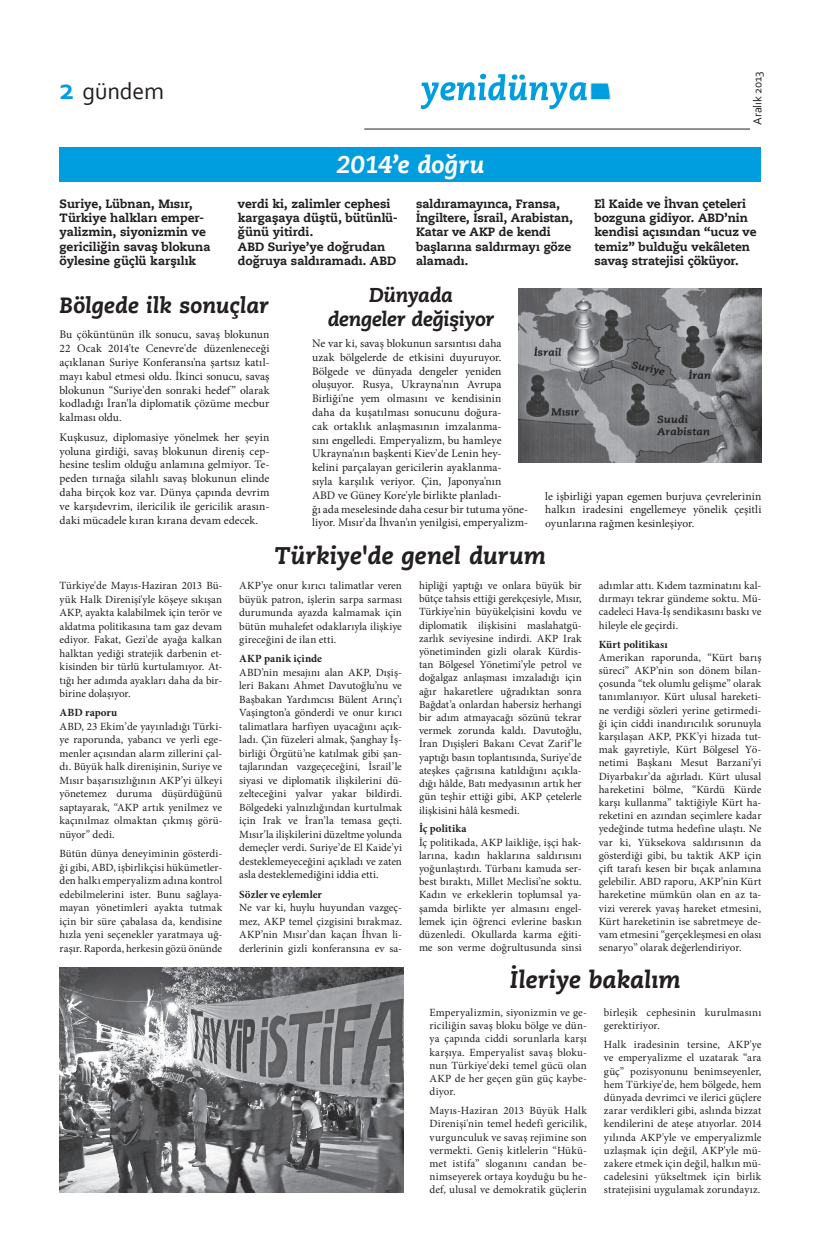
<style>
.page{position:relative;width:821px;height:1253px;background:#fff}
.page>*{position:absolute;margin:0;border:0;box-sizing:border-box;transform-origin:0 0}
.t1{font:700 30px "Corbel";color:#009ddf}
.t2{font:italic 800 24px "Caecilia LT Std 86";color:#231f20}
.t3{font:italic 800 24px "Caecilia LT Std 86";color:#fff}
.t4{font:24px "Corbel";letter-spacing:-.01em;color:#231f20}
.t5{font:italic 800 22px "Caecilia LT Std 86";letter-spacing:.005em;color:#231f20}
.t6{font:italic 800 20px/24px "Caecilia LT Std 86";letter-spacing:-.015em;color:#231f20;text-align:center}
.t7{font:800 12px/14.4px "Caecilia LT Std 85";letter-spacing:-.005em;color:#231f20}
.t8{font:12px "Corbel";letter-spacing:-.005em;color:#231f20}
.t9{font:11.5px/13.8px "Minion Pro";letter-spacing:.005em;color:#231f20;text-align:justify}
.t10{font:11px/13.2px "Minion Pro";letter-spacing:.005em;color:#231f20;text-align:justify}
.t11{font:700 11px "Minion Pro";letter-spacing:.005em;color:#231f20}
</style>
<div class="page">
<hr style="left:364px;top:129px;width:385px;height:1px;background:#231f20">
<svg style="left:420px;top:74px;width:190px;height:35px"></svg>
<img style="left:518px;top:288px;width:243px;height:175px">
<img style="left:60px;top:967px;width:343px;height:225px">
<div style="left:60px;top:147px;width:701px;height:34px;background:#009ddf"></div>
<h1 class="t1" style="left:60px;top:70px;width:16px">2</h1>
<h2 class="t4" style="left:83px;top:76px;width:83px">gündem</h2>
<h2 class="t3" style="left:336px;top:150px;width:149px">2014’e doğru</h2>
<p class="t8" style="left:749px;top:125px;width:55px;rotate:-90deg">Aralık 2013</p>
<p class="t7" style="left:60px;top:196px;width:152px">Suriye, Lübnan, Mısır,<br>Türkiye halkları emper&shy;yalizmin, siyonizmin ve gericiliğin savaş blokuna öylesine güçlü karşılık</p>
<p class="t7" style="left:238px;top:196px;width:162px">verdi ki, zalimler cephesi kargaşaya düştü, bütünlü&shy;ğünü yitirdi.<br>ABD Suriye’ye doğrudan doğruya saldıramadı. ABD</p>
<p class="t7" style="left:416px;top:196px;width:158px">saldıramayınca, Fransa,<br>İngiltere, İsrail, Arabistan,<br>Katar ve AKP de kendi başlarına saldırmayı göze alamadı.</p>
<p class="t7" style="left:594px;top:196px;width:164px">El Kaide ve İhvan çeteleri bozguna gidiyor. ABD’nin kendisi açısından “ucuz ve temiz” bulduğu vekâleten savaş stratejisi çöküyor.</p>
<h3 class="t5" style="left:60px;top:291px;width:211px">Bölgede ilk sonuçlar</h3>
<p class="t9" style="left:60px;top:328px;width:211px">Bu çöküntünün ilk sonucu, savaş blokunun 22 Ocak 2014'te Cenevre'de düzenleneceği açıklanan Suriye Konferansı'na şartsız katıl&shy;mayı kabul etmesi oldu. İkinci sonucu, savaş blokunun “Suriye'den sonraki hedef” olarak kodladığı İran'la diplomatik çözüme mecbur kalması oldu.</p>
<p class="t9" style="left:60px;top:430px;width:211px">Kuşkusuz, diplomasiye yönelmek her şeyin yoluna girdiği, savaş blokunun direniş cep&shy;hesine teslim olduğu anlamına gelmiyor. Te&shy;peden tırnağa silahlı savaş blokunun elinde daha birçok koz var. Dünya çapında devrim ve karşıdevrim, ilericilik ile gericilik arasın&shy;daki mücadele kıran kırana devam edecek.</p>
<h3 class="t6" style="left:328px;top:283px;width:168px">Dünyada dengeler değişiyor</h3>
<p class="t9" style="left:312px;top:336px;width:218px;text-align:left">Ne var ki, savaş blokunun sarsıntısı daha<br>uzak bölgelerde de etkisini duyuruyor.<br>Bölgede ve dünyada dengeler yeniden oluşuyor. Rusya, Ukrayna'nın Avrupa Birliği'ne yem olmasını ve kendisinin<br>daha da kuşatılması sonucunu doğura-<br>cak ortaklık anlaşmasının imzalanma-<br>sını engelledi. Emperyalizm, bu hamleye Ukrayna'nın başkenti Kiev'de Lenin hey&shy;kelini parçalayan gericilerin ayaklanma-<br>sıyla karşılık veriyor. Çin, Japonya'nın<br>ABD ve Güney Kore'yle birlikte planladı-<br>ğı ada meselesinde daha cesur bir tutuma yöne&shy;liyor. Mısır'da İhvan'ın yenilgisi, emperyalizm-</p>
<p class="t9" style="left:545px;top:489px;width:218px">le işbirliği yapan egemen burjuva çevrelerinin halkın iradesini engellemeye yönelik çeşitli oyunlarına rağmen kesinleşiyor.</p>
<p class="t10" style="left:60px;top:579px;width:164px;line-height:13.5px">Türkiye'de Mayıs-Haziran 2013 Bü&shy;yük Halk Direnişi'yle köşeye sıkışan AKP, ayakta kalabilmek için terör ve aldatma politikasına tam gaz devam ediyor. Fakat, Gezi'de ayağa kalkan halktan yediği stratejik darbenin et&shy;kisinden bir türlü kurtulamıyor. At&shy;tığı her adımda ayakları daha da bir&shy;birine dolaşıyor.</p>
<p class="t11" style="left:60px;top:705px;width:59px">ABD raporu</p>
<p class="t10" style="left:60px;top:719px;width:164px;line-height:13.5px">ABD, 23 Ekim’de yayınladığı Türki&shy;ye raporunda, yabancı ve yerli ege&shy;menler açısından alarm zillerini çal&shy;dı. Büyük halk direnişinin, Suriye ve Mısır başarısızlığının AKP’yi ülkeyi yönetemez duruma düşürdüğünü saptayarak, “AKP artık yenilmez ve kaçınılmaz olmaktan çıkmış görü&shy;nüyor” dedi.</p>
<p class="t10" style="left:60px;top:846px;width:164px;line-height:13.5px">Bütün dünya deneyiminin gösterdi&shy;ği gibi, ABD, işbirlikçisi hükümetler&shy;den halkı emperyalizm adına kontrol edebilmelerini ister. Bunu sağlaya&shy;mayan yönetimleri ayakta tutmak için bir süre çabalasa da, kendisine hızla yeni seçenekler yaratmaya uğ&shy;raşır. Raporda, herkesin gözü önünde</p>
<h2 class="t2" style="left:275px;top:540px;width:272px">Türkiye'de genel durum</h2>
<p class="t10" style="left:239px;top:579px;width:164px;line-height:13.5px">AKP’ye onur kırıcı talimatlar veren büyük patron, işlerin sarpa sarması durumunda ayazda kalmamak için bütün muhalefet odaklarıyla ilişkiye gireceğini de ilan etti.</p>
<p class="t11" style="left:239px;top:651px;width:84px">AKP panik içinde</p>
<p class="t10" style="left:239px;top:665px;width:164px;line-height:13.5px">ABD’nin mesajını alan AKP, Dışiş&shy;leri Bakanı Ahmet Davutoğlu’nu ve Başbakan Yardımcısı Bülent Arınç’ı Vaşington’a gönderdi ve onur kırıcı talimatlara harfiyen uyacağını açık&shy;ladı. Çin füzeleri almak, Şanghay İş&shy;birliği Örgütü’ne katılmak gibi şan&shy;tajlarından vazgeçeceğini, İsrail’le siyasi ve diplomatik ilişkilerini dü&shy;zelteceğini yalvar yakar bildirdi.<br>Bölgedeki yalnızlığından kurtulmak için Irak ve İran’la temasa geçti.<br>Mısır’la ilişkilerini düzeltme yolunda demeçler verdi. Suriye’de El Kaide’yi desteklemeyeceğini açıkladı ve zaten asla desteklemediğini iddia etti.</p>
<p class="t11" style="left:239px;top:886px;width:84px">Sözler ve eylemler</p>
<p class="t10" style="left:239px;top:900px;width:164px;line-height:13.5px">Ne var ki, huylu huyundan vazgeç&shy;mez, AKP temel çizgisini bırakmaz.<br>AKP’nin Mısır’dan kaçan İhvan li&shy;derlerinin gizli konferansına ev sa-</p>
<p class="t10" style="left:419px;top:579px;width:164px">hipliği yaptığı ve onlara büyük bir bütçe tahsis ettiği gerekçesiyle, Mısır, Türkiye’nin büyükelçisini kovdu ve diplomatik ilişkisini maslahatgü&shy;zarlık seviyesine indirdi. AKP Irak yönetiminden gizli olarak Kürdis&shy;tan Bölgesel Yönetimi’yle petrol ve doğalgaz anlaşması imzaladığı için ağır hakaretlere uğradıktan sonra Bağdat’a onlardan habersiz herhangi bir adım atmayacağı sözünü tekrar vermek zorunda kaldı. Davutoğlu, İran Dışişleri Bakanı Cevat Zarif’le yaptığı basın toplantısında, Suriye’de ateşkes çağrısına katıldığını açıkla&shy;dığı hâlde, Batı medyasının artık her gün teşhir ettiği gibi, AKP çetelerle ilişkisini hâlâ kesmedi.</p>
<p class="t11" style="left:419px;top:821px;width:49px">İç politika</p>
<p class="t10" style="left:419px;top:835px;width:164px">İç politikada, AKP laikliğe, işçi hak&shy;larına, kadın haklarına saldırısını yoğunlaştırdı. Türbanı kamuda ser&shy;best bıraktı, Millet Meclisi’ne soktu.<br>Kadın ve erkeklerin toplumsal ya&shy;şamda birlikte yer almasını engel&shy;lemek için öğrenci evlerine baskın düzenledi. Okullarda karma eğiti&shy;me son verme doğrultusunda sinsi</p>
<p class="t10" style="left:598px;top:579px;width:164px">adımlar attı. Kıdem tazminatını kal&shy;dırmayı tekrar gündeme soktu. Mü&shy;cadeleci Hava-İş sendikasını baskı ve hileyle ele geçirdi.</p>
<p class="t11" style="left:598px;top:636px;width:70px">Kürt politikası</p>
<p class="t10" style="left:598px;top:650px;width:164px">Amerikan raporunda, “Kürt barış süreci” AKP’nin son dönem bilan&shy;çosunda “tek olumlu gelişme” olarak tanımlanıyor. Kürt ulusal hareketi&shy;ne verdiği sözleri yerine getirmedi&shy;ği için ciddi inandırıcılık sorunuyla karşılaşan AKP, PKK’yi hizada tut&shy;mak gayretiyle, Kürt Bölgesel Yö&shy;netimi Başkanı Mesut Barzani’yi Diyarbakır’da ağırladı. Kürt ulusal hareketini bölme, “Kürdü Kürde karşı kullanma” taktiğiyle Kürt ha&shy;reketini en azından seçimlere kadar yedeğinde tutma hedefine ulaştı. Ne var ki, Yüksekova saldırısının da gösterdiği gibi, bu taktik AKP için çift tarafı kesen bir bıçak anlamına gelebilir. ABD raporu, AKP’nin Kürt hareketine mümkün olan en az ta&shy;vizi vererek yavaş hareket etmesini, Kürt hareketinin ise sabretmeye de&shy;vam etmesini “gerçekleşmesi en olası senaryo” olarak değerlendiriyor.</p>
<h2 class="t2" style="left:510px;top:964px;width:172px">İleriye bakalım</h2>
<p class="t10" style="left:429px;top:1005px;width:159px">Emperyalizmin, siyonizmin ve ge&shy;riciliğin savaş bloku bölge ve dün&shy;ya çapında ciddi sorunlarla karşı karşıya. Emperyalist savaş bloku&shy;nun Türkiye'deki temel gücü olan AKP de her geçen gün güç kaybe&shy;diyor.</p>
<p class="t10" style="left:429px;top:1103px;width:159px">Mayıs-Haziran 2013 Büyük Halk Direnişi'nin temel hedefi gericilik, vurgunculuk ve savaş rejimine son vermekti. Geniş kitlelerin “Hükü&shy;met istifa” sloganını candan be&shy;nimseyerek ortaya koyduğu bu he&shy;def, ulusal ve demokratik güçlerin</p>
<p class="t10" style="left:603px;top:1005px;width:159px">birleşik cephesinin kurulmasını gerektiriyor.</p>
<p class="t10" style="left:603px;top:1037px;width:159px">Halk iradesinin tersine, AKP'ye ve emperyalizme el uzatarak “ara güç” pozisyonunu benimseyenler, hem Türkiye'de, hem bölgede, hem dünyada devrimci ve ilerici güçlere zarar verdikleri gibi, aslında bizzat kendilerini de ateşe atıyorlar. 2014 yılında AKP'yle ve emperyalizmle uzlaşmak için değil, AKP'yle mü&shy;zakere etmek için değil, halkın mü&shy;cadelesini yükseltmek için birlik stratejisini uygulamak zorundayız.</p>
</div>
